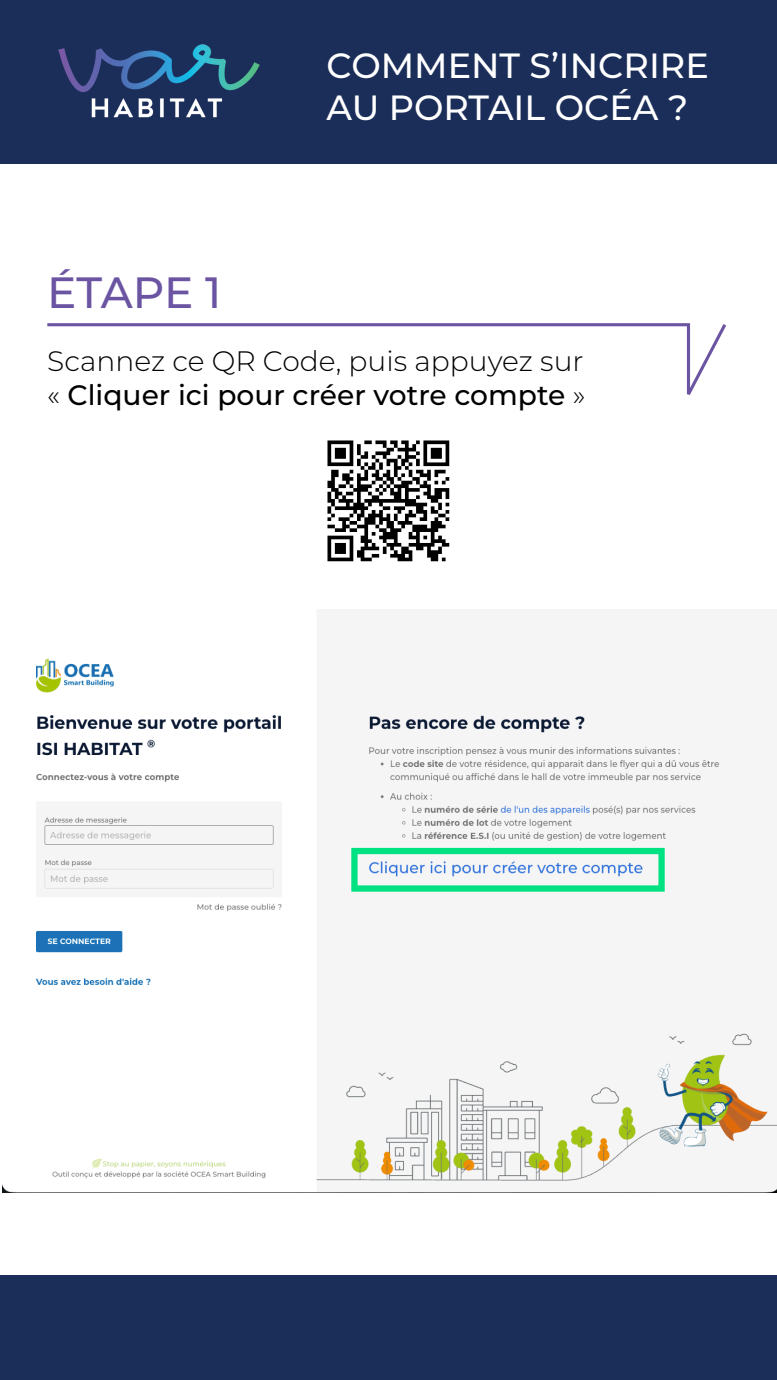
<style>
.page{position:relative;width:777px;height:1380px;background:#fff}
.page>*{position:absolute;margin:0;border:0;box-sizing:border-box;transform-origin:0 0}
.t1{font:500 43.75px "Montserrat";letter-spacing:-.005em;color:#6b55a3}
.t2{font:500 35px/42px "Montserrat";color:#fff}
.t3{font:500 28.12px "Montserrat";color:#000}
.t4{font:300 28.12px "Montserrat";color:#000}
.s1{font-weight:300}
</style>
<div class="page">
<div style="left:0;top:0;width:776px;height:163px;background:#1b2e59"></div>
<img style="left:58px;top:44px;width:202px;height:74px">
<svg style="left:47px;top:323px;width:680px;height:72px"></svg>
<img style="left:2px;top:658px;width:774px;height:534px">
<div style="left:351px;top:848px;width:313px;height:44px;border:6px solid #00e281"></div>
<div style="left:0;top:1276px;width:776px;height:104px;background:#1b2e59"></div>
<img style="left:328px;top:440px;width:121px;height:121px">
<p class="t1" style="left:47px;top:262px;width:175px">ÉTAPE 1</p>
<p class="t2" style="left:326px;top:43px;width:383px">COMMENT S’INCRIRE<br>AU PORTAIL OCÉA ?</p>
<p class="t4" style="left:47px;top:342px;width:537px">Scannez ce QR Code, puis appuyez sur</p>
<p class="t3" style="left:47px;top:375px;width:539px"><span class="s1">«</span> Cliquer ici pour créer votre compte <span class="s1">»</span></p>
</div>
